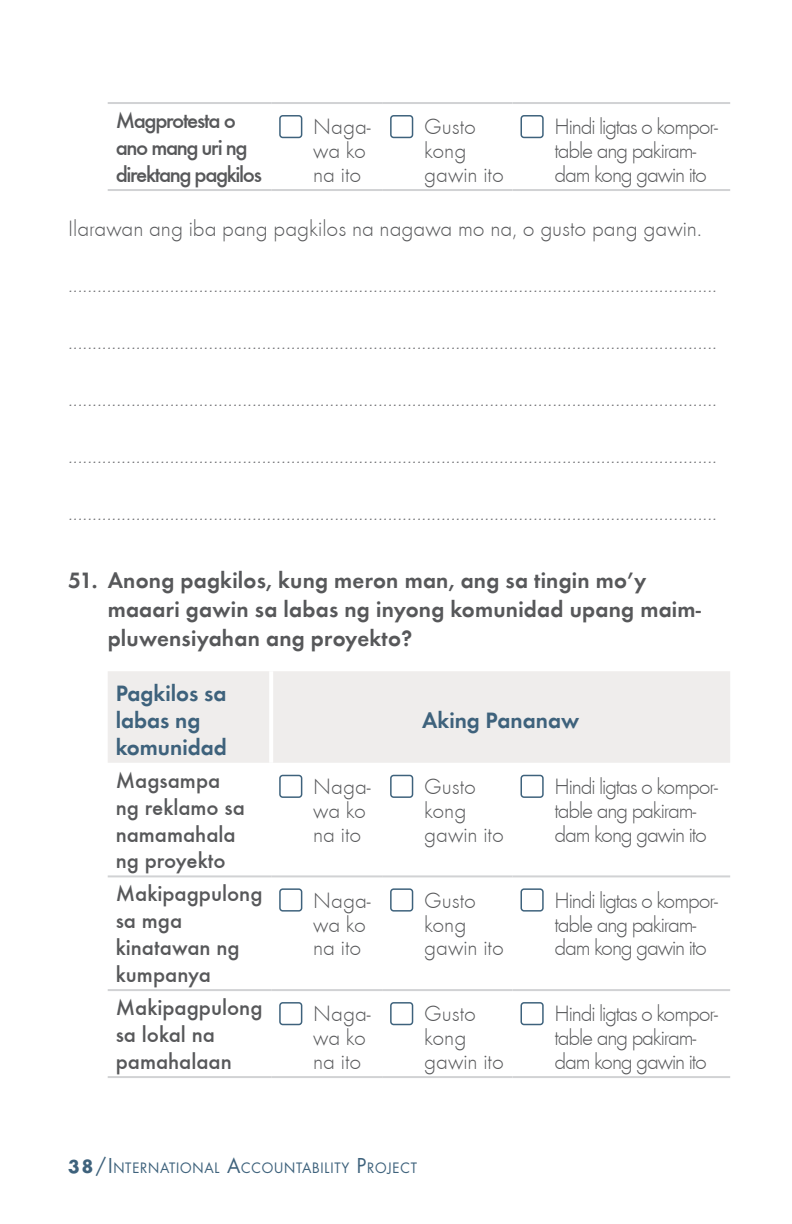
<style>
.page{position:relative;width:792px;height:1224px;background:#fff}
.page>*{position:absolute;margin:0;border:0;box-sizing:border-box;transform-origin:0 0}
._2_step_-_text{font:23px/24px "Futura T Light";letter-spacing:-.05em;color:#57585a}
._2_step_-_text-2{font:23px/24px "Futura T Light";color:#57585a}
.Question_Survey{font:600 23px/28.8px "Futura T";letter-spacing:.01em;color:#57585a}
._2_step_-_headlines{font:23px/26.8px "Futura T Medium";color:#57585a}
.text_Survey_-_2mm_af{font:23px "Futura T Light";color:#57585a}
._2_step_-_headlines-2{font:23px/26.8px "Futura T Medium";letter-spacing:-.06em;color:#57585a}
._2_step_-_headlines-3{font:600 23px/26.8px "Futura T";color:#3e627c}
.comment_line-box{font:22px "Futura T Light";color:#6c6d70;scale:1.04 1}
.t1{font:14px "Futura";letter-spacing:.055em;color:#3e627c;scale:.96 1}
.s1{font-family:"Futura T Bold";font-size:20px}
.s2{font-size:20px}
</style>
<div class="page">
<hr style="left:271px;top:189px;width:111px;height:2px;background:#d1d2d4">
<hr style="left:382px;top:189px;width:131px;height:2px;background:#d1d2d4">
<hr style="left:513px;top:189px;width:217px;height:2px;background:#d1d2d4">
<hr style="left:108px;top:102px;width:163px;height:2px;background:#d1d2d4">
<hr style="left:108px;top:189px;width:163px;height:2px;background:#d1d2d4">
<hr style="left:271px;top:102px;width:111px;height:2px;background:#d1d2d4">
<hr style="left:382px;top:102px;width:131px;height:2px;background:#d1d2d4">
<hr style="left:513px;top:102px;width:217px;height:2px;background:#d1d2d4">
<div style="left:279px;top:115px;width:23px;height:23px;border:1px solid #3e627c;border-radius:3px"></div>
<div style="left:390px;top:115px;width:23px;height:23px;border:1px solid #3e627c;border-radius:3px"></div>
<div style="left:521px;top:115px;width:23px;height:23px;border:1px solid #3e627c;border-radius:3px"></div>
<div style="left:108px;top:671px;width:622px;height:92px;background:#efedec"></div>
<hr style="left:269px;top:671px;width:4px;height:92px;background:#fff">
<hr style="left:108px;top:875px;width:163px;height:2px;background:#d1d2d4">
<hr style="left:108px;top:989px;width:163px;height:2px;background:#d1d2d4">
<hr style="left:108px;top:1076px;width:163px;height:2px;background:#d1d2d4">
<hr style="left:271px;top:875px;width:111px;height:2px;background:#d1d2d4">
<hr style="left:382px;top:875px;width:131px;height:2px;background:#d1d2d4">
<hr style="left:513px;top:875px;width:217px;height:2px;background:#d1d2d4">
<hr style="left:271px;top:989px;width:111px;height:2px;background:#d1d2d4">
<hr style="left:382px;top:989px;width:131px;height:2px;background:#d1d2d4">
<hr style="left:513px;top:989px;width:217px;height:2px;background:#d1d2d4">
<hr style="left:271px;top:1076px;width:111px;height:2px;background:#d1d2d4">
<hr style="left:382px;top:1076px;width:131px;height:2px;background:#d1d2d4">
<hr style="left:513px;top:1076px;width:217px;height:2px;background:#d1d2d4">
<div style="left:279px;top:775px;width:23px;height:23px;border:1px solid #3e627c;border-radius:3px"></div>
<div style="left:390px;top:775px;width:23px;height:23px;border:1px solid #3e627c;border-radius:3px"></div>
<div style="left:521px;top:775px;width:23px;height:23px;border:1px solid #3e627c;border-radius:3px"></div>
<div style="left:279px;top:888px;width:23px;height:24px;border:1px solid #3e627c;border-radius:3px"></div>
<div style="left:390px;top:888px;width:23px;height:24px;border:1px solid #3e627c;border-radius:3px"></div>
<div style="left:521px;top:888px;width:23px;height:24px;border:1px solid #3e627c;border-radius:3px"></div>
<div style="left:279px;top:1002px;width:23px;height:23px;border:1px solid #3e627c;border-radius:3px"></div>
<div style="left:390px;top:1002px;width:23px;height:23px;border:1px solid #3e627c;border-radius:3px"></div>
<div style="left:521px;top:1002px;width:23px;height:23px;border:1px solid #3e627c;border-radius:3px"></div>
<p class="_2_step_-_headlines-2" style="left:116px;top:107px;width:148px">Magprotesta o ano mang uri ng direktang pagkilos</p>
<p class="_2_step_-_text-2" style="left:313px;top:115px;width:59px">Naga&shy;wa ko na ito</p>
<p class="_2_step_-_text-2" style="left:424px;top:115px;width:81px">Gusto kong gawin ito</p>
<p class="_2_step_-_text" style="left:555px;top:115px;width:165px">Hindi ligtas o kompor&shy;table ang pakiram&shy;dam kong gawin ito</p>
<p class="text_Survey_-_2mm_af" style="left:68px;top:215px;width:635px">Ilarawan ang iba pang pagkilos na nagawa mo na, o gusto pang gawin.</p>
<p class="comment_line-box" style="left:68px;top:273px;width:629px">......................................................................................................................................</p>
<p class="comment_line-box" style="left:68px;top:330px;width:629px">......................................................................................................................................</p>
<p class="comment_line-box" style="left:68px;top:386px;width:629px">......................................................................................................................................</p>
<p class="comment_line-box" style="left:68px;top:443px;width:629px">......................................................................................................................................</p>
<p class="comment_line-box" style="left:68px;top:500px;width:629px">......................................................................................................................................</p>
<p class="Question_Survey" style="left:108px;top:566px;width:595px;text-indent:-40px">51. Anong pagkilos, kung meron man, ang sa tingin mo’y maaari gawin sa labas ng inyong komunidad upang maim&shy;pluwensiyahan ang proyekto?</p>
<p class="_2_step_-_headlines-3" style="left:116px;top:680px;width:113px">Pagkilos sa labas ng komunidad</p>
<p class="_2_step_-_headlines-3" style="left:422px;top:706px;width:159px">Aking Pananaw</p>
<p class="_2_step_-_headlines" style="left:116px;top:767px;width:131px">Magsampa ng reklamo sa namamahala ng proyekto</p>
<p class="_2_step_-_text-2" style="left:313px;top:774px;width:59px">Naga&shy;wa ko na ito</p>
<p class="_2_step_-_text-2" style="left:424px;top:774px;width:81px">Gusto kong gawin ito</p>
<p class="_2_step_-_text" style="left:555px;top:774px;width:165px">Hindi ligtas o kompor&shy;table ang pakiram&shy;dam kong gawin ito</p>
<p class="_2_step_-_headlines" style="left:116px;top:880px;width:148px">Makipagpulong sa mga kinatawan ng kumpanya</p>
<p class="_2_step_-_text-2" style="left:313px;top:888px;width:59px">Naga&shy;wa ko na ito</p>
<p class="_2_step_-_text-2" style="left:424px;top:888px;width:81px">Gusto kong gawin ito</p>
<p class="_2_step_-_text" style="left:555px;top:888px;width:165px">Hindi ligtas o kompor&shy;table ang pakiram&shy;dam kong gawin ito</p>
<p class="_2_step_-_headlines" style="left:116px;top:994px;width:148px">Makipagpulong sa lokal na pamahalaan</p>
<p class="_2_step_-_text-2" style="left:313px;top:1002px;width:59px">Naga&shy;wa ko na ito</p>
<p class="_2_step_-_text-2" style="left:424px;top:1002px;width:81px">Gusto kong gawin ito</p>
<p class="_2_step_-_text" style="left:555px;top:1002px;width:165px">Hindi ligtas o kompor&shy;table ang pakiram&shy;dam kong gawin ito</p>
<p class="t1" style="left:68px;top:1158px;width:365px"><span class="s1">38</span><span class="s2">/I</span> NTERNATIONAL <span class="s2">A</span>CCOUNTABILITY <span class="s2">P</span>ROJECT</p>
</div>
